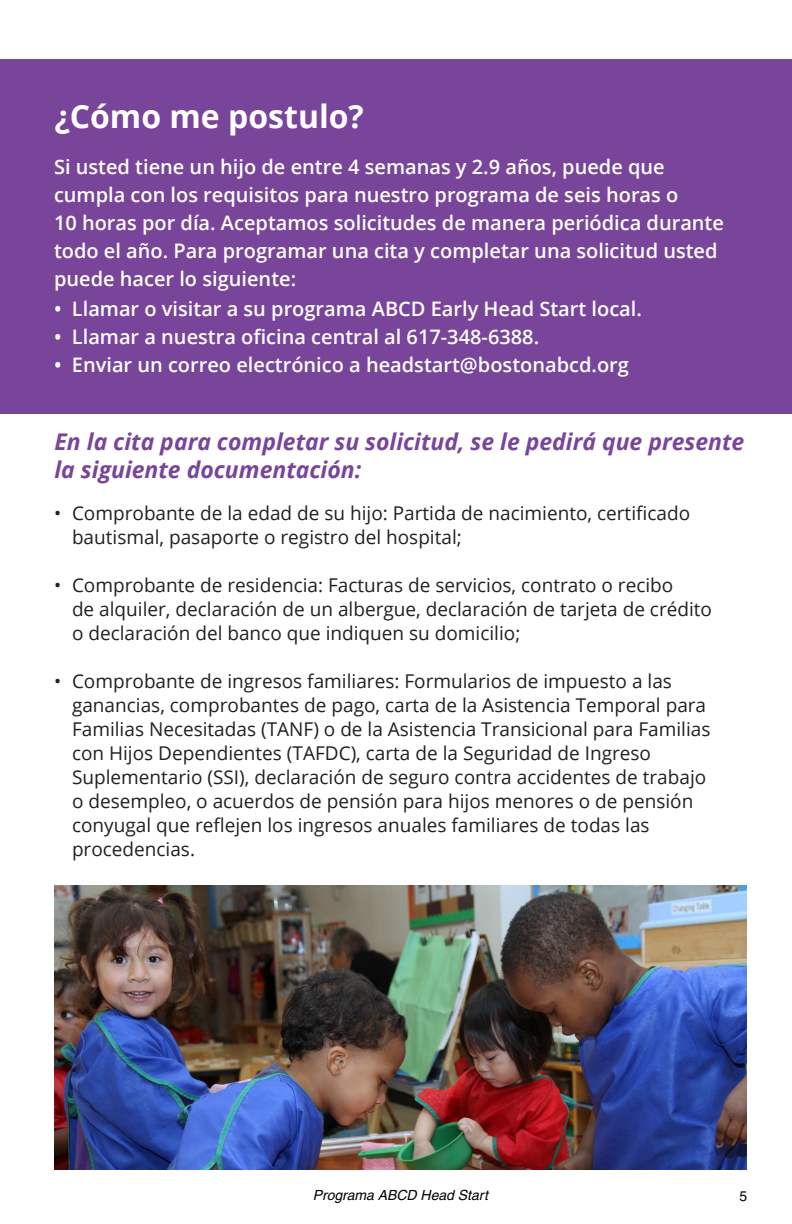
<style>
.page{position:relative;width:792px;height:1224px;background:#fff}
.page>*{position:absolute;margin:0;border:0;box-sizing:border-box;transform-origin:0 0}
.Topic_White{font:700 32px "Open Sans";color:#fff}
.Bold_Italic{font:italic 700 23px/27.6px "Open Sans";color:#79459b}
.White_Text{font:600 20px/28px "Open Sans";color:#fff}
.t1{font:19px/24px "Open Sans";color:#231f20}
.t2{font:italic 14px "Helvetica";color:#000}
.t3{font:14px "Helvetica";color:#000}
</style>
<div class="page">
<div style="left:0;top:60px;width:792px;height:12px;background:#79459b"></div>
<div style="left:0;top:69px;width:792px;height:345px;background:#79459b"></div>
<img style="left:54px;top:885px;width:693px;height:285px">
<p class="Topic_White" style="left:54px;top:93px;width:311px">¿Cómo me postulo?</p>
<p class="White_Text" style="left:54px;top:153px;width:672px">Si usted tiene un hijo de entre 4 semanas y 2.9 años, puede que cumpla con los requisitos para nuestro programa de seis horas o<br>10 horas por día. Aceptamos solicitudes de manera periódica durante todo el año. Para programar una cita y completar una solicitud usted puede hacer lo siguiente:</p>
<p class="White_Text" style="left:54px;top:294px;width:589px">• Llamar o visitar a su programa ABCD Early Head Start local.</p>
<p class="White_Text" style="left:54px;top:322px;width:487px">• Llamar a nuestra oficina central al 617-348-6388.</p>
<p class="White_Text" style="left:54px;top:350px;width:576px">• Enviar un correo electrónico a headstart@bostonabcd.org</p>
<p class="Bold_Italic" style="left:54px;top:428px;width:691px">En la cita para completar su solicitud, se le pedirá que presente la siguiente documentación:</p>
<p class="t1" style="left:72px;top:501px;width:620px;text-indent:-18px">• Comprobante de la edad de su hijo: Partida de nacimiento, certificado bautismal, pasaporte o registro del hospital;</p>
<p class="t1" style="left:72px;top:573px;width:642px;text-indent:-18px">• Comprobante de residencia: Facturas de servicios, contrato o recibo<br>de alquiler, declaración de un albergue, declaración de tarjeta de crédito o declaración del banco que indiquen su domicilio;</p>
<p class="t1" style="left:72px;top:669px;width:640px;text-indent:-18px">• Comprobante de ingresos familiares: Formularios de impuesto a las ganancias, comprobantes de pago, carta de la Asistencia Temporal para Familias Necesitadas (TANF) o de la Asistencia Transicional para Familias con Hijos Dependientes (TAFDC), carta de la Seguridad de Ingreso Suplementario (SSI), declaración de seguro contra accidentes de trabajo o desempleo, o acuerdos de pensión para hijos menores o de pensión conyugal que reflejen los ingresos anuales familiares de todas las procedencias.</p>
<p class="t2" style="left:313px;top:1187px;width:177px">Programa ABCD Head Start</p>
<p class="t3" style="left:739px;top:1188px;width:9px">5</p>
</div>
